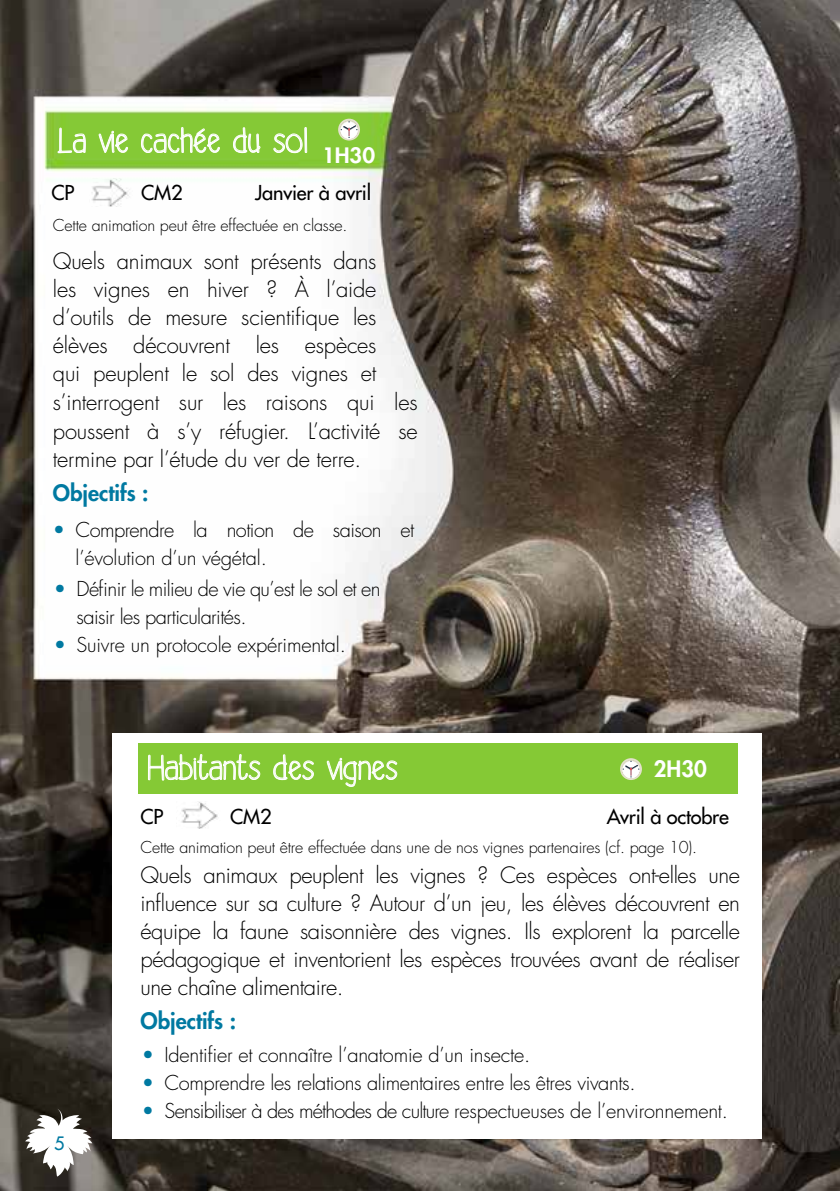
<style>
.page{position:relative;width:840px;height:1191px;background:#fff}
.page>*{position:absolute;margin:0;border:0;box-sizing:border-box;transform-origin:0 0}
.t1{font:34px "akiko akikoregular";color:#fff}
.t2{font:300 22px/28px "Futura Std";letter-spacing:-.01em;color:#000;text-align:justify}
.t3{font:800 22px "Futura Std";color:#0079a1}
.t4{font:800 22px "Futura Std";color:#fff}
.t5{font:800 20.6px "Futura Std";color:#fff;scale:1.06 1}
.t6{font:300 20px/28px "Futura Std";letter-spacing:-.02em;color:#000}
.t7{font:300 20px "Futura Std";letter-spacing:-.04em;color:#000}
.t8{font:500 20px "Futura Std";letter-spacing:-.01em;color:#000}
.t9{font:500 18px "Futura Std";color:#0079a1}
.t10{font:300 16px "Futura Std";letter-spacing:-.01em;color:#000}
.s1{color:#0079a1}
</style>
<div class="page">
<img style="left:0;top:0;width:839px;height:1191px">
<div style="left:113px;top:734px;width:648px;height:404px;background:#fff"></div>
<div style="left:138px;top:743px;width:599px;height:51px;background:#85c935"></div>
<svg style="left:57px;top:127px;width:29px;height:27px"></svg>
<svg style="left:98px;top:128px;width:30px;height:26px"></svg>
<svg style="left:140px;top:0;width:80px;height:294px"></svg>
<svg style="left:232px;top:121px;width:29px;height:33px"></svg>
<svg style="left:272px;top:0;width:36px;height:297px"></svg>
<svg style="left:338px;top:119px;width:22px;height:22px"></svg>
<svg style="left:340px;top:121px;width:17px;height:17px"></svg>
<svg style="left:147px;top:621px;width:114px;height:160px"></svg>
<svg style="left:273px;top:754px;width:41px;height:26px"></svg>
<svg style="left:326px;top:757px;width:72px;height:30px"></svg>
<img style="left:181px;top:802px;width:37px;height:27px">
<img style="left:90px;top:179px;width:67px;height:28px">
<svg style="left:619px;top:758px;width:22px;height:22px"></svg>
<svg style="left:622px;top:760px;width:17px;height:17px"></svg>
<svg style="left:25px;top:1108px;width:67px;height:68px"></svg>
<h1 class="t1" style="left:58px;top:121px;width:252px">La vie cachée du sol</h1>
<p class="t5" style="left:322px;top:142px;width:51px">1H30</p>
<p class="t8" style="left:51px;top:180px;width:24px">CP</p>
<p class="t8" style="left:141px;top:180px;width:43px">CM2</p>
<p class="t8" style="left:255px;top:180px;width:118px">Janvier à avril</p>
<p class="t10" style="left:53px;top:215px;width:296px">Cette animation peut être effectuée en classe.</p>
<p class="t2" style="left:53px;top:247px;width:325px">Quels animaux sont présents dans les vignes en hiver ? À l’aide d’outils de mesure scientifique les élèves découvrent les espèces qui peuplent le sol des vignes et</p>
<p class="t2" style="left:53px;top:389px;width:366px">s’interrogent sur les raisons qui les poussent à s’y réfugier. L’activité se termine par l’étude du ver de terre.</p>
<p class="t3" style="left:53px;top:479px;width:97px">Objectifs :</p>
<p class="t6" style="left:76px;top:516px;width:340px;text-indent:-23px"><span class="s1">•</span> Comprendre la notion de saison et l’évolution d’un végétal.</p>
<p class="t6" style="left:76px;top:575px;width:305px;text-indent:-23px"><span class="s1">•</span> Définir le milieu de vie qu’est le sol et en saisir les particularités.</p>
<p class="t6" style="left:54px;top:631px;width:293px"><span class="s1">•</span> Suivre un protocole expérimental.</p>
<h1 class="t1" style="left:148px;top:748px;width:252px">Habitants des vignes</h1>
<p class="t4" style="left:653px;top:755px;width:54px">2H30</p>
<p class="t8" style="left:140px;top:804px;width:24px">CP</p>
<p class="t8" style="left:230px;top:804px;width:43px">CM2</p>
<p class="t8" style="left:606px;top:804px;width:124px">Avril à octobre</p>
<p class="t10" style="left:140px;top:837px;width:558px">Cette animation peut être effectuée dans une de nos vignes partenaires (cf. page 10).</p>
<p class="t2" style="left:140px;top:862px;width:600px">Quels animaux peuplent les vignes ? Ces espèces ont-elles une influence sur sa culture ? Autour d’un jeu, les élèves découvrent en équipe la faune saisonnière des vignes. Ils explorent la parcelle pédagogique et inventorient les espèces trouvées avant de réaliser une chaîne alimentaire.</p>
<p class="t3" style="left:140px;top:1006px;width:97px">Objectifs :</p>
<p class="t9" style="left:54px;top:1132px;width:12px">5</p>
<p class="t6" style="left:142px;top:1041px;width:390px"><span class="s1">•</span> Identifier et connaître l’anatomie d’un insecte.</p>
<p class="t6" style="left:142px;top:1069px;width:495px"><span class="s1">•</span> Comprendre les relations alimentaires entre les êtres vivants.</p>
<p class="t7" style="left:142px;top:1099px;width:587px"><span class="s1">•</span> Sensibiliser à des méthodes de culture respectueuses de l’environnement.</p>
</div>
